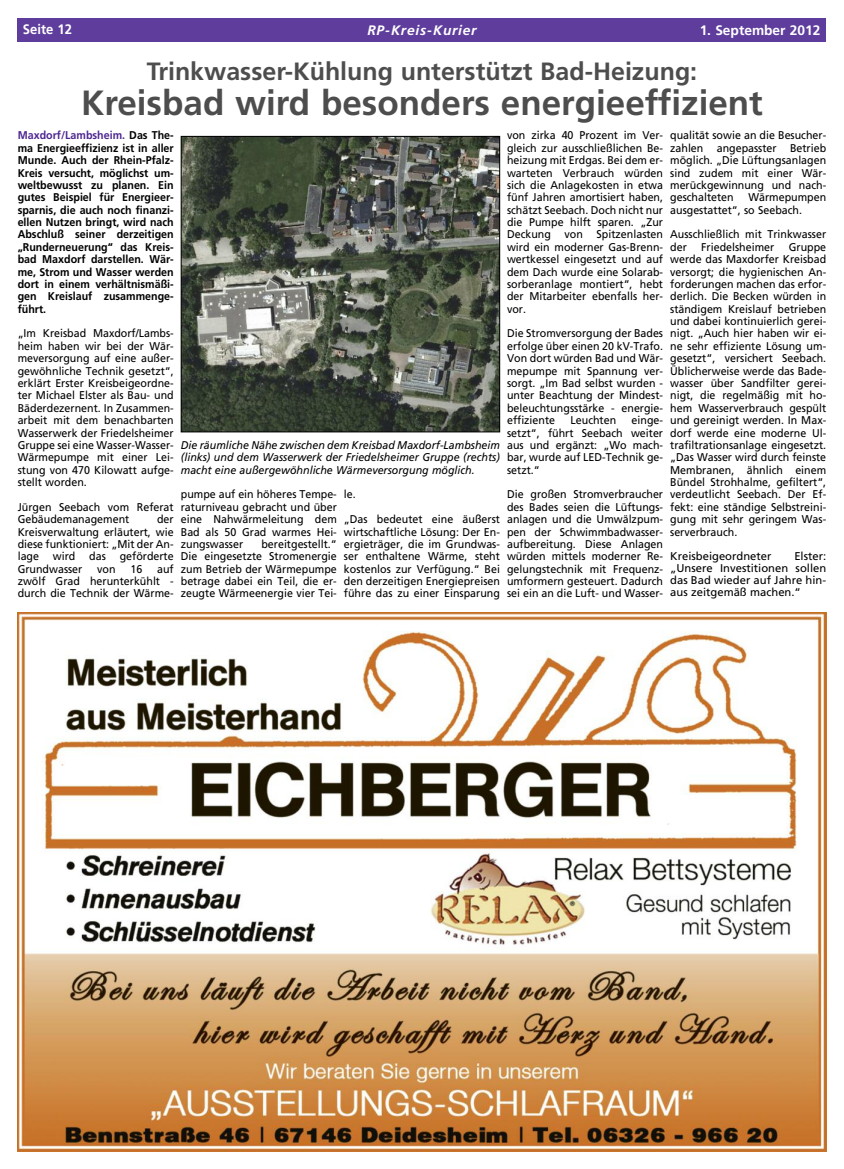
<style>
.page{position:relative;width:844px;height:1169px;background:#fff}
.page>*{position:absolute;margin:0;border:0;box-sizing:border-box;transform-origin:0 0}
.t1{font:700 35px "Frutiger";color:#4d4d4d}
.t2{font:700 25px "Frutiger";color:#4d4d4d}
.t3{font:italic 700 13.75px "Frutiger";letter-spacing:.055em;color:#fff}
.t4{font:700 13.75px "Frutiger";color:#fff}
.t5{font:700 13.75px "Frutiger";color:#fff;scale:.95 1}
.t6{font:11.25px/12.4px "Frutiger";color:#000;text-align:justify;scale:.95 1}
.t7{font:700 11.25px/12.4px "Frutiger";color:#000;text-align:justify;scale:.95 1}
.t8{font:italic 11.25px/12.4px "Frutiger";color:#000;text-align:justify;scale:.95 1}
.t9{font:11.25px/12px "Frutiger";color:#000;text-align:justify}
.s1{color:#4e2791}
</style>
<div class="page">
<div style="left:18px;top:18px;width:808px;height:24px;background:#5f3d9c"></div>
<img style="left:183px;top:138px;width:315px;height:292px">
<div style="left:181px;top:136px;width:319px;height:296px;border:1px solid #000"></div>
<img style="left:18px;top:612px;width:808px;height:539px">
<p class="t5" style="left:23px;top:23px;width:53px">Seite 12</p>
<p class="t3" style="left:367px;top:24px;width:111px">RP-Kreis-Kurier</p>
<p class="t4" style="left:700px;top:24px;width:122px">1. September 2012</p>
<h2 class="t2" style="left:147px;top:62px;width:552px">Trinkwasser-Kühlung unterstützt Bad-Heizung:</h2>
<h1 class="t1" style="left:81px;top:88px;width:683px">Kreisbad wird besonders energieeffizient</h1>
<p class="t7" style="left:18px;top:130px;width:166px"><span class="s1">Maxdorf/Lambsheim.</span> Das The&shy;ma Energieeffizienz ist in aller Munde. Auch der Rhein-Pfalz-Kreis versucht, möglichst um&shy;weltbewusst zu planen. Ein gutes Beispiel für Energieer&shy;sparnis, die auch noch finanzi&shy;ellen Nutzen bringt, wird nach Abschluß seiner derzeitigen „Runderneuerung“ das Kreis&shy;bad Maxdorf darstellen. Wär&shy;me, Strom und Wasser werden dort in einem verhältnismäßi&shy;gen Kreislauf zusammenge&shy;führt.</p>
<p class="t6" style="left:18px;top:328px;width:166px">„Im Kreisbad Maxdorf/Lambs&shy;heim haben wir bei der Wär&shy;meversorgung auf eine außer&shy;gewöhnliche Technik gesetzt“, erklärt Erster Kreisbeigeordne&shy;ter Michael Elster als Bau- und Bäderdezernent. In Zusammen&shy;arbeit mit dem benachbarten Wasserwerk der Friedelsheimer Gruppe sei eine Wasser-Wasser-Wärmepumpe mit einer Lei&shy;stung von 470 Kilowatt aufge&shy;stellt worden.</p>
<p class="t6" style="left:18px;top:501px;width:166px">Jürgen Seebach vom Referat<br>Gebäudemanagement</p>
<p class="t6" style="left:670px;top:130px;width:166px">qualität sowie an die Besucher&shy;zahlen angepasster Betrieb möglich. „Die Lüftungsanlagen sind zudem mit einer Wär&shy;merückgewinnung und nach&shy;geschalteten</p>
<p class="t6" style="left:507px;top:130px;width:166px">von zirka 40 Prozent im Ver&shy;gleich zur ausschließlichen Be&shy;heizung mit Erdgas. Bei dem er&shy;warteten Verbrauch würden sich die Anlagekosten in etwa fünf Jahren amortisiert haben, schätzt Seebach. Doch nicht nur die Pumpe hilft sparen. „Zur Deckung von Spitzenlasten wird ein moderner Gas-Brenn&shy;wertkessel eingesetzt und auf dem Dach wurde eine Solarab&shy;sorberanlage montiert“, hebt der Mitarbeiter ebenfalls her&shy;vor.</p>
<p class="t6" style="left:507px;top:328px;width:166px">Die Stromversorgung der Bades erfolge über einen 20 kV-Trafo.<br>Von dort würden Bad und Wär&shy;mepumpe mit Spannung ver&shy;sorgt. „Im Bad selbst wurden - unter Beachtung der Mindest&shy;beleuchtungsstärke - energie&shy;effiziente</p>
<p class="t6" style="left:670px;top:192px;width:166px;text-indent:78px">Wärmepumpen ausgestattet“, so Seebach.</p>
<p class="t6" style="left:670px;top:229px;width:166px">Ausschließlich mit Trinkwasser der</p>
<p class="t6" style="left:701px;top:242px;width:78px">Friedelsheimer</p>
<p class="t6" style="left:670px;top:242px;width:166px;text-indent:119px">Gruppe werde das Maxdorfer Kreisbad versorgt; die hygienischen An&shy;forderungen machen das erfor&shy;derlich. Die Becken würden in ständigem Kreislauf betrieben und dabei kontinuierlich gerei&shy;nigt. „Auch hier haben wir ei&shy;ne sehr effiziente Lösung um&shy;gesetzt“, versichert Seebach.<br>Üblicherweise werde das Bade&shy;wasser über Sandfilter gerei&shy;nigt, die regelmäßig mit ho&shy;hem Wasserverbrauch gespült und gereinigt werden. In Max&shy;dorf werde eine moderne Ul&shy;trafiltrationsanlage eingesetzt. „Das Wasser wird durch feinste Membranen, ähnlich einem Bündel Strohhalme, gefiltert“, verdeutlicht Seebach. Der Ef&shy;fekt: eine ständige Selbstreini&shy;gung mit sehr geringem Was&shy;serverbrauch.</p>
<p class="t9" style="left:670px;top:550px;width:103px">Kreisbeigeordneter</p>
<p class="t6" style="left:570px;top:415px;width:50px">Leuchten</p>
<p class="t6" style="left:507px;top:415px;width:166px;text-indent:125px">einge&shy;setzt“, führt Seebach weiter aus und ergänzt: „Wo mach&shy;bar, wurde auf LED-Technik ge&shy;setzt.“</p>
<p class="t6" style="left:507px;top:489px;width:166px">Die großen Stromverbraucher des Bades seien die Lüftungs&shy;anlagen und die Umwälzpum&shy;pen der Schwimmbadwasser&shy;aufbereitung. Diese Anlagen würden mittels moderner Re&shy;gelungstechnik mit Frequenz&shy;umformern gesteuert. Dadurch sei ein an die Luft- und Wasser-</p>
<p class="t8" style="left:181px;top:440px;width:337px">Die räumliche Nähe zwischen dem Kreisbad Maxdorf-Lambsheim (links) und dem Wasserwerk der Friedelsheimer Gruppe (rechts) macht eine außergewöhnliche Wärmeversorgung möglich.</p>
<p class="t6" style="left:181px;top:489px;width:166px">pumpe auf ein höheres Tempe&shy;raturniveau gebracht und über eine Nahwärmeleitung dem Bad als 50 Grad warmes Hei&shy;zungswasser</p>
<p class="t6" style="left:344px;top:483px;width:166px;line-height:24.8px">le.<br>„Das bedeutet eine äußerst</p>
<p class="t6" style="left:344px;top:526px;width:166px">wirtschaftliche Lösung: Der En&shy;ergieträger, die im Grundwas&shy;ser enthaltene Wärme, steht kostenlos zur Verfügung.“ Bei den derzeitigen Energiepreisen führe das zu einer Einsparung</p>
<p class="t6" style="left:18px;top:514px;width:166px;text-indent:139px">der Kreisverwaltung erläutert, wie diese funktioniert: „Mit der An&shy;lage wird das geförderte Grundwasser</p>
<p class="t6" style="left:181px;top:539px;width:166px;text-indent:81px">bereitgestellt.“ Die eingesetzte Stromenergie zum Betrieb der Wärmepumpe betrage dabei ein Teil, die er&shy;zeugte Wärmeenergie vier Tei-</p>
<p class="t9" style="left:670px;top:550px;width:158px;text-indent:124px">Elster: „Unsere Investitionen sollen das Bad wieder auf Jahre hin&shy;aus zeitgemäß machen.“</p>
<p class="t6" style="left:18px;top:563px;width:166px;text-indent:139px">auf zwölf Grad herunterkühlt - durch die Technik der Wärme-</p>
<p class="t6" style="left:97px;top:563px;width:21px">von</p>
<p class="t6" style="left:130px;top:563px;width:14px">16</p>
</div>
